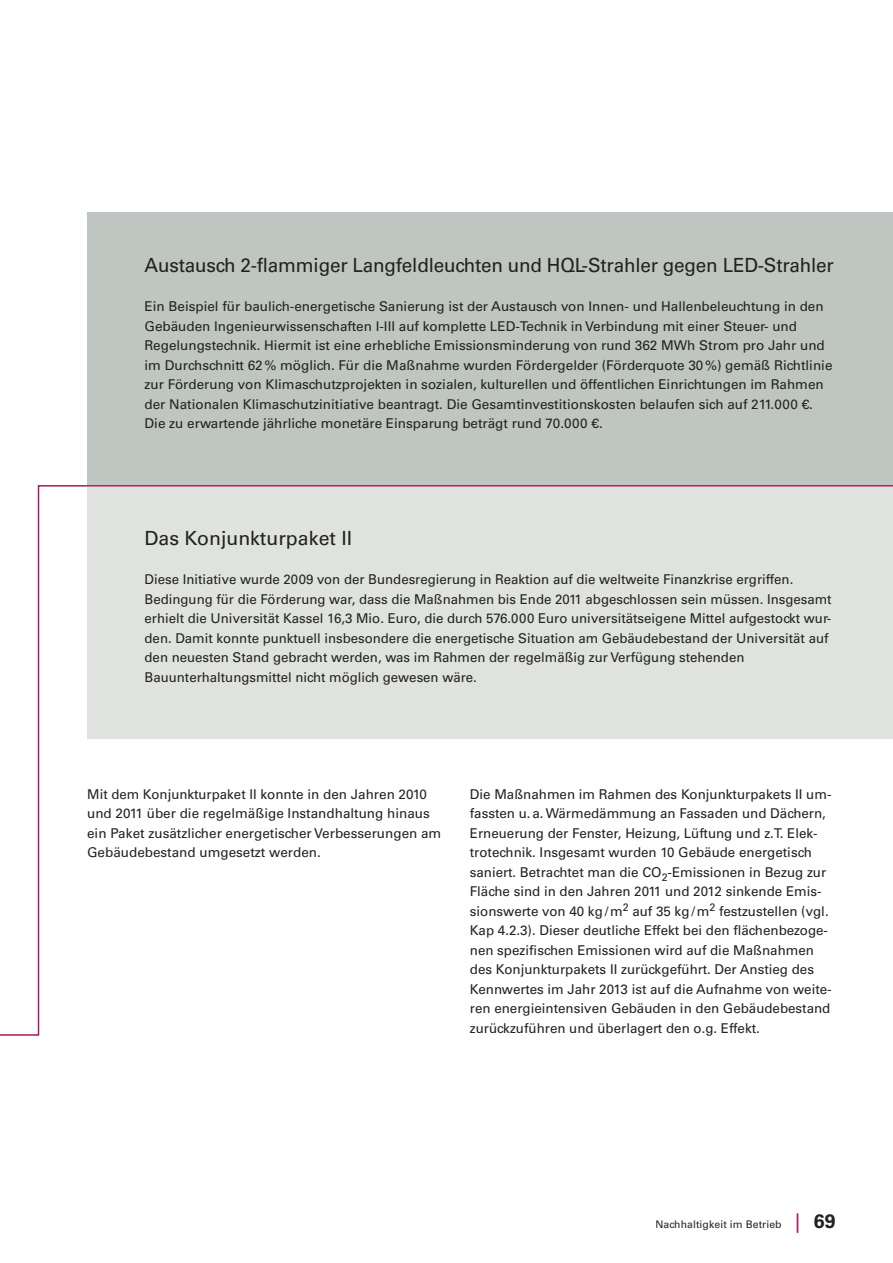
<style>
.page{position:relative;width:893px;height:1263px;background:#fff}
.page>*{position:absolute;margin:0;border:0;box-sizing:border-box;transform-origin:0 0}
.t1{font:19.5px "Univers LT";letter-spacing:-.01em;color:#222221}
.t2{font:13.5px/19.5px "Univers LT";color:#222221}
.t3{font:10.5px "Univers LT";letter-spacing:.01em;color:#222221}
.s1{font-size:19.5px;color:#aa1b5b}
.s2{font-weight:700;font-size:19.5px}
</style>
<div class="page">
<div style="left:87px;top:213px;width:806px;height:273px;background:#bfc5c0"></div>
<svg style="left:0;top:485px;width:893px;height:551px"></svg>
<h1 class="t1" style="left:145px;top:258px;width:691px">Austausch 2-flammiger Langfeldleuchten und HQL-Strahler gegen LED-Strahler</h1>
<p class="t2" style="left:145px;top:298px;width:689px">Ein Beispiel für baulich-energetische Sanierung ist der Austausch von Innen- und Hallenbeleuchtung in den Gebäuden Ingenieurwissenschaften I-III auf komplette LED-Technik in Verbindung mit einer Steuer- und Regelungstechnik. Hiermit ist eine erhebliche Emissionsminderung von rund 362 MWh Strom pro Jahr und im Durchschnitt 62% möglich. Für die Maßnahme wurden Fördergelder (Förderquote 30%) gemäß Richtlinie zur Förderung von Klimaschutzprojekten in sozialen, kulturellen und öffentlichen Einrichtungen im Rahmen der Nationalen Klimaschutzinitiative beantragt. Die Gesamtinvestitionskosten belaufen sich auf 211.000 €.<br>Die zu erwartende jährliche monetäre Einsparung beträgt rund 70.000 €.</p>
<h1 class="t1" style="left:145px;top:531px;width:209px">Das Konjunkturpaket II</h1>
<p class="t2" style="left:145px;top:571px;width:689px">Diese Initiative wurde 2009 von der Bundesregierung in Reaktion auf die weltweite Finanzkrise ergriffen.<br>Bedingung für die Förderung war, dass die Maßnahmen bis Ende 2011 abgeschlossen sein müssen. Insgesamt erhielt die Universität Kassel 16,3 Mio. Euro, die durch 576.000 Euro universitätseigene Mittel aufgestockt wur&shy;den. Damit konnte punktuell insbesondere die energetische Situation am Gebäudebestand der Universität auf den neuesten Stand gebracht werden, was im Rahmen der regelmäßig zur Verfügung stehenden Bauunterhaltungsmittel nicht möglich gewesen wäre.</p>
<p class="t2" style="left:87px;top:785px;width:356px">Mit dem Konjunkturpaket II konnte in den Jahren 2010 und 2011 über die regelmäßige Instandhaltung hinaus ein Paket zusätzlicher energetischer Verbesserungen am Gebäudebestand umgesetzt werden.</p>
<p class="t2" style="left:470px;top:785px;width:363px">Die Maßnahmen im Rahmen des Konjunkturpakets II um&shy;fassten u.a. Wärmedämmung an Fassaden und Dächern, Erneuerung der Fenster, Heizung, Lüftung und z.T. Elek&shy;trotechnik. Insgesamt wurden 10 Gebäude energetisch saniert. Betrachtet man die CO<sub>2</sub>-Emissionen in Bezug zur Fläche sind in den Jahren 2011 und 2012 sinkende Emis&shy;sionswerte von 40 kg/m<sup>2</sup> auf 35 kg/m<sup>2</sup> festzustellen (vgl.<br>Kap 4.2.3). Dieser deutliche Effekt bei den flächenbezoge&shy;nen spezifischen Emissionen wird auf die Maßnahmen des Konjunkturpakets II zurückgeführt. Der Anstieg des Kennwertes im Jahr 2013 ist auf die Aufnahme von weite&shy;ren energieintensiven Gebäuden in den Gebäudebestand zurückzuführen und überlagert den o.g. Effekt.</p>
<p class="t3" style="left:655px;top:1220px;width:182px">Nachhaltigkeit im Betrieb <span class="s1">|</span> <span class="s2">69</span></p>
</div>
